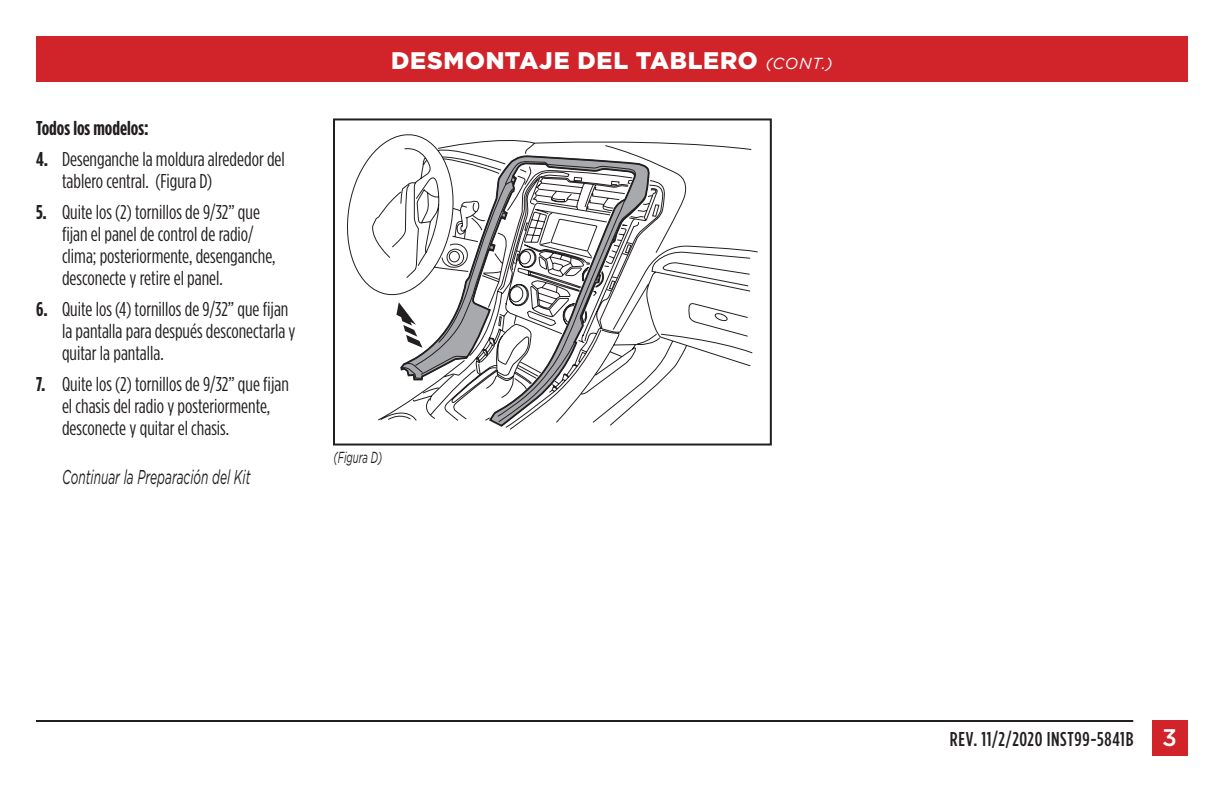
<style>
.page{position:relative;width:1224px;height:792px;background:#fff}
.page>*{position:absolute;margin:0;border:0;box-sizing:border-box;transform-origin:0 0}
.t1{font:900 24px "Gotham";letter-spacing:.03em;color:#fff}
.t2{font:500 24px "Gotham";color:#fff}
.t3{font:20px/22px "Gotham Condensed";color:#231f20}
.t4{font:italic 20px "Gotham";color:#231f20;scale:.6 1}
.t5{font:500 20px "Gotham Condensed";letter-spacing:.03em;color:#231f20}
.t6{font:700 20px "Gotham Condensed";color:#231f20}
.t7{font:italic 16px "Gotham";color:#231f20;scale:.6 1}
.s1{font-weight:700}
.s2{font-weight:400;font-style:italic;font-size:16px}
</style>
<div class="page">
<div style="left:36px;top:36px;width:1152px;height:45px;background:#d1232a"></div>
<div style="left:1152px;top:720px;width:36px;height:36px;background:#d1232a"></div>
<hr style="left:36px;top:720px;width:1097px;height:2px;background:#231f20">
<svg style="left:347px;top:134px;width:411px;height:296px"></svg>
<svg style="left:400px;top:156px;width:260px;height:271px"></svg>
<svg style="left:396px;top:302px;width:27px;height:46px"></svg>
<div style="left:333px;top:118px;width:439px;height:328px;border:2px solid #231f20"></div>
<p class="t6" style="left:36px;top:117px;width:114px">Todos los modelos:</p>
<p class="t3" style="left:62px;top:148px;width:224px;text-indent:-26px"><span class="s1">4.</span> Desenganche la moldura alrededor del tablero central. (Figura D)</p>
<p class="t3" style="left:62px;top:201px;width:215px;text-indent:-26px"><span class="s1">5.</span> Quite los (2) tornillos de 9/32” que fijan el panel de control de radio/ clima; posteriormente, desenganche, desconecte y retire el panel.</p>
<p class="t3" style="left:62px;top:298px;width:235px;text-indent:-26px"><span class="s1">6.</span> Quite los (4) tornillos de 9/32” que fijan la pantalla para después desconectarla y quitar la pantalla.</p>
<p class="t3" style="left:62px;top:373px;width:228px;text-indent:-26px"><span class="s1">7.</span> Quite los (2) tornillos de 9/32” que fijan el chasis del radio y posteriormente, desconecte y quitar el chasis.</p>
<p class="t4" style="left:62px;top:466px;width:316px">Continuar la Preparación del Kit</p>
<p class="t1" style="left:391px;top:46px;width:443px">DESMONTAJE DEL TABLERO <span class="s2">(CONT.)</span></p>
<p class="t7" style="left:334px;top:449px;width:83px">(Figura D)</p>
<p class="t5" style="left:950px;top:728px;width:185px">REV. 11/2/2020 INST99-5841B</p>
<p class="t2" style="left:1162px;top:724px;width:16px">3</p>
</div>
